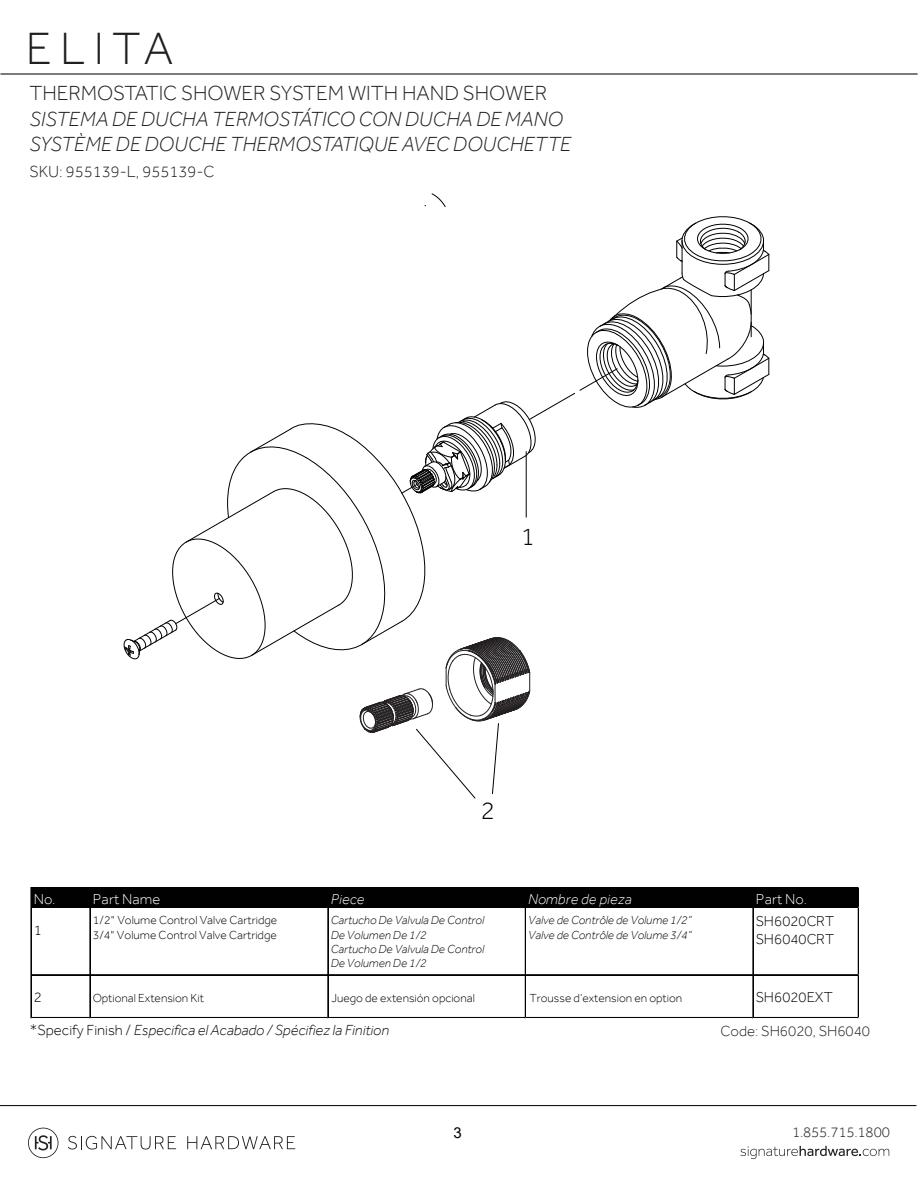
<style>
.page{position:relative;width:918px;height:1188px;background:#fff}
.page>*{position:absolute;margin:0;border:0;box-sizing:border-box;transform-origin:0 0}
.t1{font:300 46.5px "Effra";letter-spacing:.18em;color:#231f20}
.t2{font:300 25.65px "Effra";color:#010101}
.t3{font:italic 300 21px/25.5px "Effra";color:#231f20}
.t4{font:300 21px "Effra";color:#231f20}
.t5{font:300 16.5px "Effra";color:#231f20}
.t6{font:italic 300 15px "Effra";color:#0a0608}
.t7{font:300 15px "Effra";color:#252120}
.t8{font:300 15px "Effra";letter-spacing:-.01em;color:#231f20}
.t9{font:15px "Arial";color:#010101}
.t10{font:300 14.7px/18.5px "Effra";letter-spacing:.005em;color:#010101}
.t11{font:300 14.7px "Effra";letter-spacing:.01em;color:#fff}
.t12{font:italic 300 14.7px "Effra";letter-spacing:.015em;color:#fff}
.t13{font:italic 300 12px/14.4px "Effra";color:#010101}
.t14{font:300 12px/14.4px "Effra";color:#010101}
.s1{font-style:normal}
</style>
<div class="page">
<svg style="left:28px;top:1128px;width:30px;height:30px"></svg>
<svg style="left:68px;top:1136px;width:108px;height:14px"></svg>
<svg style="left:187px;top:1136px;width:108px;height:13px"></svg>
<hr style="left:0;top:1105px;width:916px;height:1px;background:#151718">
<svg style="left:740px;top:1146px;width:149px;height:13px"></svg>
<svg style="left:432px;top:193px;width:14px;height:14px"></svg>
<svg style="left:123px;top:216px;width:647px;height:583px"></svg>
<div style="left:32px;top:888px;width:827px;height:20px;background:#010101"></div>
<hr style="left:32px;top:887px;width:827px;height:1px;background:#010101">
<hr style="left:32px;top:974px;width:827px;height:1px;background:#010101">
<hr style="left:32px;top:975px;width:827px;height:1px;background:#010101">
<hr style="left:31px;top:887px;width:1px;height:131px;background:#010101">
<hr style="left:90px;top:888px;width:1px;height:130px;background:#010101">
<hr style="left:328px;top:888px;width:1px;height:130px;background:#010101">
<hr style="left:525px;top:888px;width:1px;height:130px;background:#010101">
<hr style="left:753px;top:888px;width:1px;height:130px;background:#010101">
<hr style="left:32px;top:1017px;width:827px;height:1px;background:#010101">
<hr style="left:858px;top:888px;width:1px;height:130px;background:#010101">
<hr style="left:0;top:73px;width:918px;height:2px;background:#151718">
<h1 class="t1" style="left:26px;top:20px;width:149px">ELITA</h1>
<h3 class="t4" style="left:30px;top:80px;width:519px">THERMOSTATIC SHOWER SYSTEM WITH HAND SHOWER</h3>
<h3 class="t3" style="left:30px;top:106px;width:543px">SISTEMA DE DUCHA TERMOSTÁTICO CON DUCHA DE MANO<br>SYSTÈME DE DOUCHE THERMOSTATIQUE AVEC DOUCHETTE</h3>
<h3 class="t5" style="left:30px;top:161px;width:187px">SKU: 955139-L, 955139-C</h3>
<h2 class="t2" style="left:521px;top:521px;width:16px">1</h2>
<h2 class="t2" style="left:481px;top:795px;width:16px">2</h2>
<p class="t11" style="left:34px;top:890px;width:23px">No.</p>
<p class="t11" style="left:93px;top:890px;width:69px">Part Name</p>
<p class="t12" style="left:331px;top:890px;width:35px">Piece</p>
<p class="t12" style="left:528px;top:890px;width:105px">Nombre de pieza</p>
<p class="t11" style="left:756px;top:890px;width:53px">Part No.</p>
<p class="t10" style="left:34px;top:921px;width:10px">1</p>
<p class="t14" style="left:93px;top:913px;width:186px">1/2" Volume Control Valve Cartridge<br>3/4" Volume Control Valve Cartridge</p>
<p class="t13" style="left:331px;top:913px;width:155px">Cartucho De Valvula De Control<br>De Volumen De 1/2<br>Cartucho De Valvula De Control<br>De Volumen De 1/2</p>
<p class="t13" style="left:528px;top:913px;width:165px">Valve de Contrôle de Volume 1/2”<br>Valve de Contrôle de Volume 3/4”</p>
<p class="t10" style="left:756px;top:912px;width:80px">SH6020CRT<br>SH6040CRT</p>
<p class="t10" style="left:34px;top:988px;width:10px">2</p>
<p class="t14" style="left:93px;top:991px;width:113px">Optional Extension Kit</p>
<p class="t14" style="left:331px;top:991px;width:145px">Juego de extensión opcional</p>
<p class="t14" style="left:529px;top:991px;width:154px">Trousse d’extension en option</p>
<p class="t10" style="left:756px;top:988px;width:79px">SH6020EXT</p>
<p class="t6" style="left:30px;top:1021px;width:361px"><span class="s1">*Specify Finish /</span> Especifica el Acabado / Spécifiez la Finition</p>
<p class="t7" style="left:721px;top:1022px;width:151px">Code: SH6020, SH6040</p>
<p class="t9" style="left:453px;top:1123px;width:10px">3</p>
<p class="t8" style="left:792px;top:1124px;width:99px">1.855.715.1800</p>
</div>
